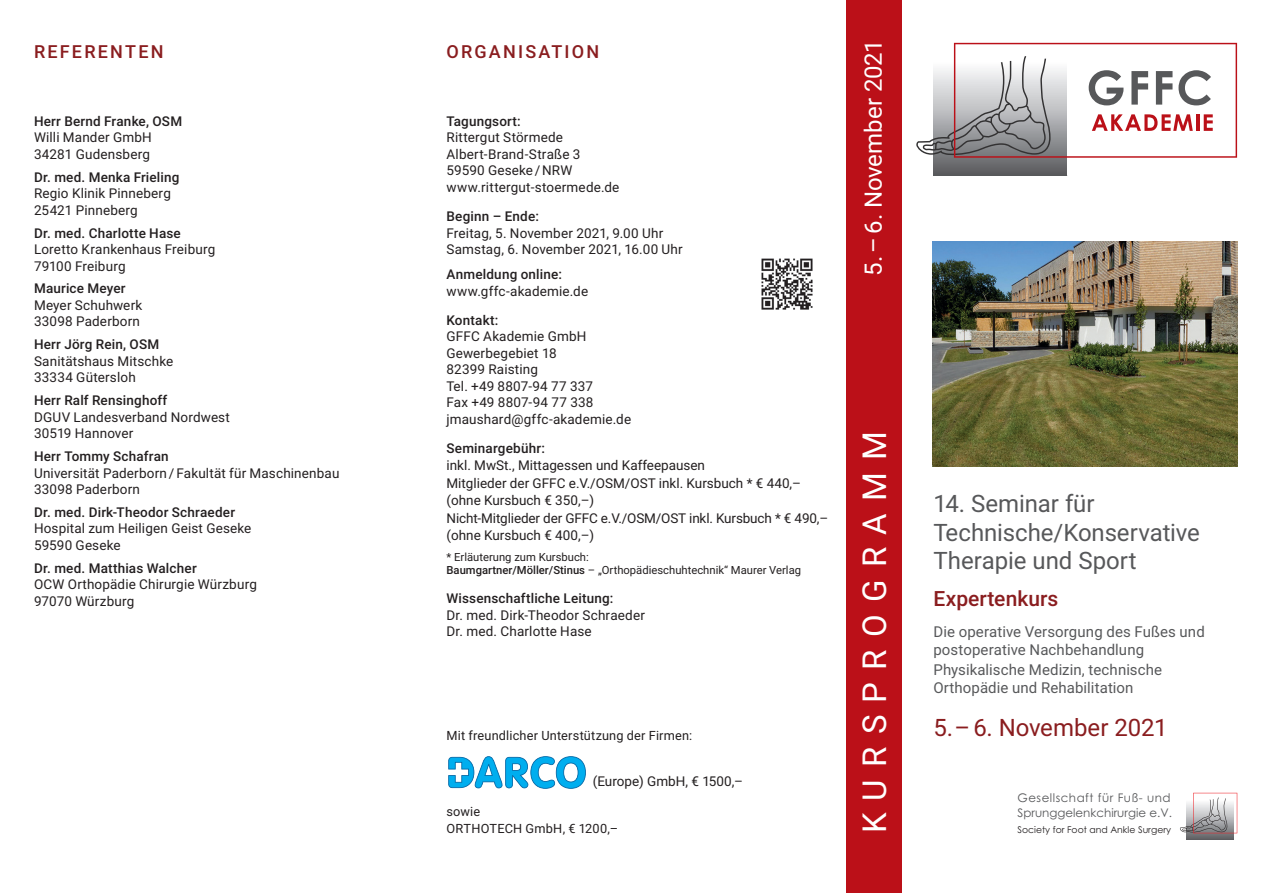
<style>
.page{position:relative;width:1263px;height:893px;background:#fff}
.page>*{position:absolute;margin:0;border:0;box-sizing:border-box;transform-origin:0 0}
.t1{font:33px "Roboto";letter-spacing:.37em;color:#fff}
.t2{font:24px/28.5px "Roboto";letter-spacing:-.005em;color:#57585a}
.t3{font:24px "Roboto";color:#8a1d1f}
.t4{font:24px "Roboto";color:#fff}
.t5{font:500 21px "Roboto";color:#8a1d1f}
.t6{font:500 18px "Roboto";letter-spacing:.125em;color:#8a1d1f}
.t7{font:15px/18px "Roboto";letter-spacing:.005em;color:#57585a}
.t8{font:13.5px/16.5px "Roboto";letter-spacing:.01em;color:#231f20}
.t9{font:500 13.5px "Roboto";letter-spacing:.015em;color:#231f20}
.t10{font:13.5px/18.6px "Roboto";letter-spacing:-.01em;color:#231f20}
.t11{font:12.75px/16.5px "Roboto";letter-spacing:.015em;color:#231f20}
.t12{font:11.85px/15.5px "Century Gothic";color:#57585a}
.t13{font:11.25px/13.5px "Roboto";color:#231f20}
.t14{font:9.3px "Century Gothic";color:#231f20}
.s1{font-weight:500}
</style>
<div class="page">
<img style="left:932px;top:241px;width:306px;height:226px">
<div style="left:846px;top:0;width:55px;height:893px;background:#bb1018"></div>
<svg style="left:954px;top:42px;width:113px;height:1px"></svg>
<hr style="left:934px;top:158px;width:133px;height:1px;background:#737477">
<hr style="left:934px;top:159px;width:133px;height:1px;background:#727376">
<hr style="left:934px;top:160px;width:133px;height:1px;background:#707174">
<hr style="left:934px;top:161px;width:133px;height:1px;background:#6f7073">
<hr style="left:934px;top:162px;width:133px;height:1px;background:#6d6e71">
<hr style="left:934px;top:163px;width:133px;height:1px;background:#6c6c6f">
<hr style="left:934px;top:164px;width:133px;height:1px;background:#6a6b6e">
<hr style="left:934px;top:165px;width:133px;height:1px;background:#69696c">
<hr style="left:934px;top:166px;width:133px;height:1px;background:#67676a">
<hr style="left:934px;top:167px;width:133px;height:1px;background:#666669">
<hr style="left:934px;top:168px;width:133px;height:1px;background:#646467">
<hr style="left:934px;top:169px;width:133px;height:1px;background:#636366">
<hr style="left:934px;top:170px;width:133px;height:1px;background:#616164">
<hr style="left:934px;top:171px;width:133px;height:1px;background:#5f5f62">
<hr style="left:934px;top:172px;width:133px;height:1px;background:#5d5d60">
<hr style="left:934px;top:173px;width:133px;height:1px;background:#5b5b5e">
<hr style="left:934px;top:174px;width:133px;height:1px;background:#59595c">
<hr style="left:934px;top:175px;width:133px;height:1px;background:#57585a">
<svg style="left:916px;top:43px;width:321px;height:115px"></svg>
<img style="left:761px;top:258px;width:52px;height:52px">
<div style="left:1186px;top:792px;width:47px;height:48px;background:linear-gradient(to right,#6a6b6e,#6a6b6e)"></div>
<svg style="left:1180px;top:793px;width:57px;height:40px"></svg>
<svg style="left:448px;top:756px;width:138px;height:33px"></svg>
<h3 class="t6" style="left:34px;top:39px;width:131px">REFERENTEN</h3>
<p class="t9" style="left:34px;top:112px;width:150px">Herr Bernd Franke, OSM</p>
<p class="t8" style="left:34px;top:129px;width:119px">Willi Mander GmbH<br>34281 Gudensberg</p>
<p class="t9" style="left:34px;top:167px;width:147px">Dr. med. Menka Frieling</p>
<p class="t8" style="left:34px;top:185px;width:138px">Regio Klinik Pinneberg<br>25421 Pinneberg</p>
<p class="t9" style="left:34px;top:223px;width:148px">Dr. med. Charlotte Hase</p>
<p class="t8" style="left:34px;top:240px;width:183px">Loretto Krankenhaus Freiburg<br>79100 Freiburg</p>
<p class="t9" style="left:34px;top:279px;width:93px">Maurice Meyer</p>
<p class="t8" style="left:34px;top:296px;width:110px">Meyer Schuhwerk<br>33098 Paderborn</p>
<p class="t9" style="left:34px;top:335px;width:127px">Herr Jörg Rein, OSM</p>
<p class="t8" style="left:34px;top:352px;width:141px">Sanitätshaus Mitschke<br>33334 Gütersloh</p>
<p class="t9" style="left:34px;top:391px;width:135px">Herr Ralf Rensinghoff</p>
<p class="t8" style="left:34px;top:408px;width:197px">DGUV Landesverband Nordwest<br>30519 Hannover</p>
<p class="t9" style="left:34px;top:447px;width:136px">Herr Tommy Schafran</p>
<p class="t8" style="left:34px;top:464px;width:307px">Universität Paderborn / Fakultät für Maschinenbau<br>33098 Paderborn</p>
<p class="t9" style="left:34px;top:503px;width:203px">Dr. med. Dirk-Theodor Schraeder</p>
<p class="t8" style="left:34px;top:520px;width:219px">Hospital zum Heiligen Geist Geseke<br>59590 Geseke</p>
<p class="t9" style="left:34px;top:559px;width:164px">Dr. med. Matthias Walcher</p>
<p class="t8" style="left:34px;top:576px;width:224px">OCW Orthopädie Chirurgie Würzburg<br>97070 Würzburg</p>
<h3 class="t6" style="left:446px;top:39px;width:154px">ORGANISATION</h3>
<p class="t9" style="left:446px;top:112px;width:76px">Tagungsort:</p>
<p class="t8" style="left:446px;top:129px;width:174px">Rittergut Störmede<br>Albert-Brand-Straße 3<br>59590 Geseke/ NRW www.rittergut-stoermede.de</p>
<p class="t9" style="left:446px;top:207px;width:94px">Beginn – Ende:</p>
<p class="t8" style="left:446px;top:224px;width:238px">Freitag, 5. November 2021, 9.00 Uhr<br>Samstag, 6. November 2021, 16.00 Uhr</p>
<p class="t9" style="left:446px;top:265px;width:117px">Anmeldung online:</p>
<p class="t8" style="left:446px;top:282px;width:143px">www.gffc-akademie.de</p>
<p class="t9" style="left:446px;top:311px;width:54px">Kontakt:</p>
<p class="t8" style="left:446px;top:328px;width:186px">GFFC Akademie GmbH<br>Gewerbegebiet 18<br>82399 Raisting<br>Tel. +49 8807-94 77 337<br>Fax +49 8807-94 77 338 jmaushard@gffc-akademie.de</p>
<p class="t9" style="left:446px;top:439px;width:100px">Seminargebühr:</p>
<p class="t8" style="left:446px;top:455px;width:356px;line-height:18.6px">inkl. MwSt., Mittagessen und Kaffeepausen<br>Mitglieder der GFFC e.V./OSM/OST inkl. Kursbuch * € 440,–</p>
<p class="t10" style="left:446px;top:490px;width:383px">(ohne Kursbuch € 350,–)<br>Nicht-Mitglieder der GFFC e.V./OSM/OST inkl. Kursbuch * € 490,–</p>
<p class="t8" style="left:446px;top:526px;width:149px">(ohne Kursbuch € 400,–)</p>
<p class="t13" style="left:446px;top:549px;width:356px">* Erläuterung zum Kursbuch:<br><span class="s1">Baumgartner/Möller/Stinus</span> – „Orthopädieschuhtechnik“ Maurer Verlag</p>
<p class="t9" style="left:446px;top:589px;width:168px">Wissenschaftliche Leitung:</p>
<p class="t8" style="left:446px;top:606px;width:200px">Dr. med. Dirk-Theodor Schraeder<br>Dr. med. Charlotte Hase</p>
<p class="t11" style="left:446px;top:727px;width:247px">Mit freundlicher Unterstützung der Firmen:</p>
<p class="t8" style="left:593px;top:773px;width:152px">(Europe) GmbH, € 1500,–</p>
<p class="t11" style="left:446px;top:803px;width:173px">sowie<br>ORTHOTECH GmbH, € 1200,–</p>
<h2 class="t4" style="left:856px;top:276px;width:238px;rotate:-90deg">5. – 6. November 2021</h2>
<h1 class="t1" style="left:851px;top:833px;width:404px;rotate:-90deg">KURSPROGRAMM</h1>
<h2 class="t2" style="left:933px;top:489px;width:268px">14. Seminar für<br>Technische/Konservative<br>Therapie und Sport</h2>
<h3 class="t5" style="left:933px;top:584px;width:126px">Expertenkurs</h3>
<p class="t7" style="left:933px;top:622px;width:273px">Die operative Versorgung des Fußes und postoperative Nachbehandlung</p>
<p class="t7" style="left:933px;top:660px;width:230px">Physikalische Medizin, technische<br>Orthopädie und Rehabilitation</p>
<h2 class="t3" style="left:933px;top:710px;width:236px">5.– 6. November 2021</h2>
<p class="t12" style="left:1017px;top:790px;width:156px">Gesellschaft für Fuß- und<br>Sprunggelenkchirurgie e.V.</p>
<p class="t14" style="left:1017px;top:824px;width:155px">Society for Foot and Ankle Surgery</p>
</div>
